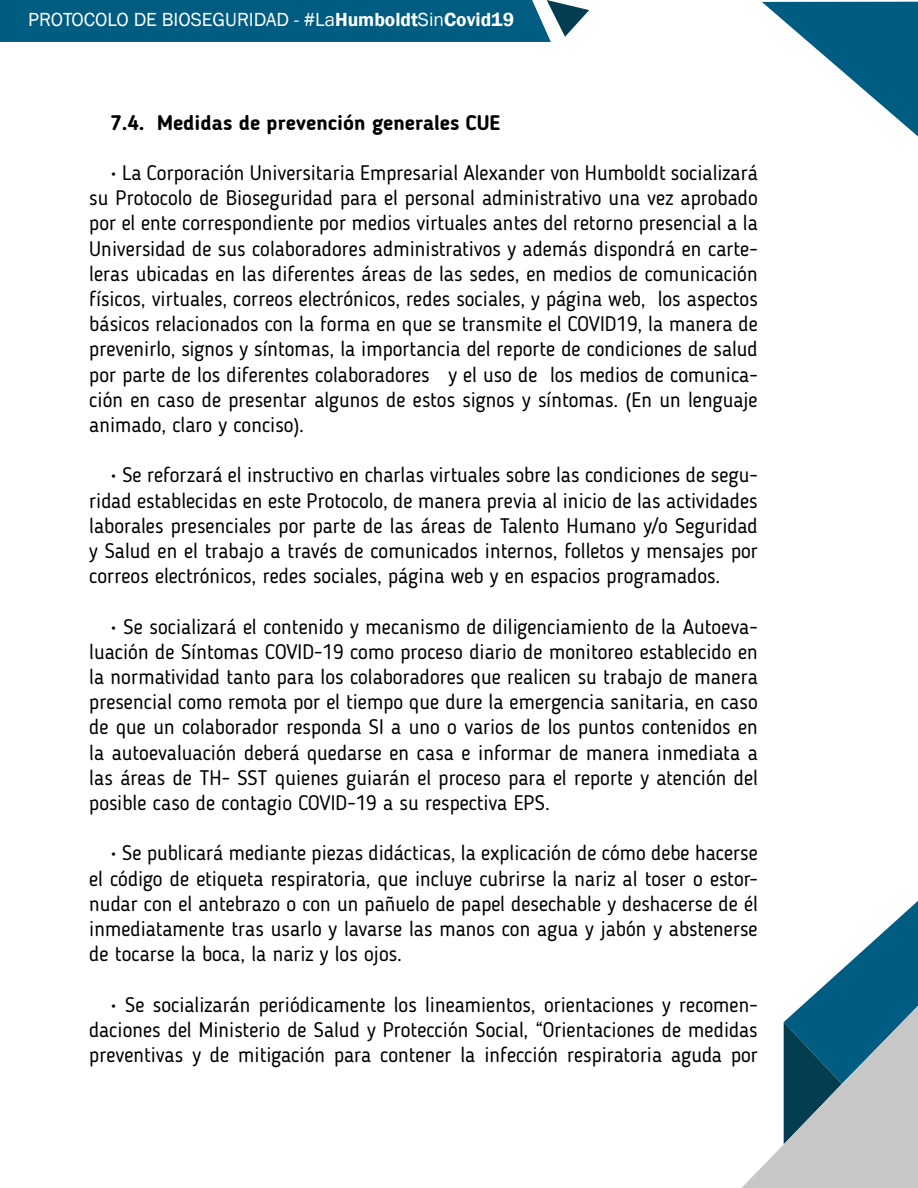
<style>
.page{position:relative;width:918px;height:1188px;background:#fff}
.page>*{position:absolute;margin:0;border:0;box-sizing:border-box;transform-origin:0 0}
.t1{font:21px/25.2px "Blogger Sans";color:#000;text-align:justify}
.t2{font:700 21px "Blogger Sans";color:#000}
.t3{font:19.5px "Franklin Gothic";color:#fff}
.s1{font-weight:600}
</style>
<div class="page">
<svg style="left:741px;top:901px;width:177px;height:287px"></svg>
<svg style="left:1px;top:0;width:588px;height:42px;background:#0c6384"></svg>
<hr style="left:0;top:0;width:1px;height:42px;background:#005c80">
<svg style="left:762px;top:2px;width:156px;height:134px"></svg>
<p class="t3" style="left:28px;top:7px;width:487px">PROTOCOLO DE BIOSEGURIDAD - #La<span class="s1">Humboldt</span>Sin<span class="s1">Covid19</span></p>
<p class="t2" style="left:111px;top:110px;width:391px">7.4. Medidas de prevención generales CUE</p>
<p class="t1" style="left:89px;top:160px;width:670px;text-indent:21px">• La Corporación Universitaria Empresarial Alexander von Humboldt socializará su Protocolo de Bioseguridad para el personal administrativo una vez aprobado por el ente correspondiente por medios virtuales antes del retorno presencial a la Universidad de sus colaboradores administrativos y además dispondrá en carte&shy;leras ubicadas en las diferentes áreas de las sedes, en medios de comunicación físicos, virtuales, correos electrónicos, redes sociales, y página web, los aspectos básicos relacionados con la forma en que se transmite el COVID19, la manera de prevenirlo, signos y síntomas, la importancia del reporte de condiciones de salud por parte de los diferentes colaboradores y el uso de los medios de comunica&shy;ción en caso de presentar algunos de estos signos y síntomas. (En un lenguaje animado, claro y conciso).</p>
<p class="t1" style="left:89px;top:462px;width:670px;text-indent:21px">• Se reforzará el instructivo en charlas virtuales sobre las condiciones de segu&shy;ridad establecidas en este Protocolo, de manera previa al inicio de las actividades laborales presenciales por parte de las áreas de Talento Humano y/o Seguridad y Salud en el trabajo a través de comunicados internos, folletos y mensajes por correos electrónicos, redes sociales, página web y en espacios programados.</p>
<p class="t1" style="left:89px;top:614px;width:670px;text-indent:21px">• Se socializará el contenido y mecanismo de diligenciamiento de la Autoeva&shy;luación de Síntomas COVID-19 como proceso diario de monitoreo establecido en la normatividad tanto para los colaboradores que realicen su trabajo de manera presencial como remota por el tiempo que dure la emergencia sanitaria, en caso de que un colaborador responda SI a uno o varios de los puntos contenidos en la autoevaluación deberá quedarse en casa e informar de manera inmediata a las áreas de TH- SST quienes guiarán el proceso para el reporte y atención del posible caso de contagio COVID-19 a su respectiva EPS.</p>
<p class="t1" style="left:89px;top:840px;width:670px;text-indent:21px">• Se publicará mediante piezas didácticas, la explicación de cómo debe hacerse el código de etiqueta respiratoria, que incluye cubrirse la nariz al toser o estor&shy;nudar con el antebrazo o con un pañuelo de papel desechable y deshacerse de él inmediatamente tras usarlo y lavarse las manos con agua y jabón y abstenerse de tocarse la boca, la nariz y los ojos.</p>
<p class="t1" style="left:89px;top:992px;width:670px;text-indent:21px">• Se socializarán periódicamente los lineamientos, orientaciones y recomen&shy;daciones del Ministerio de Salud y Protección Social, “Orientaciones de medidas preventivas y de mitigación para contener la infección respiratoria aguda por</p>
</div>
